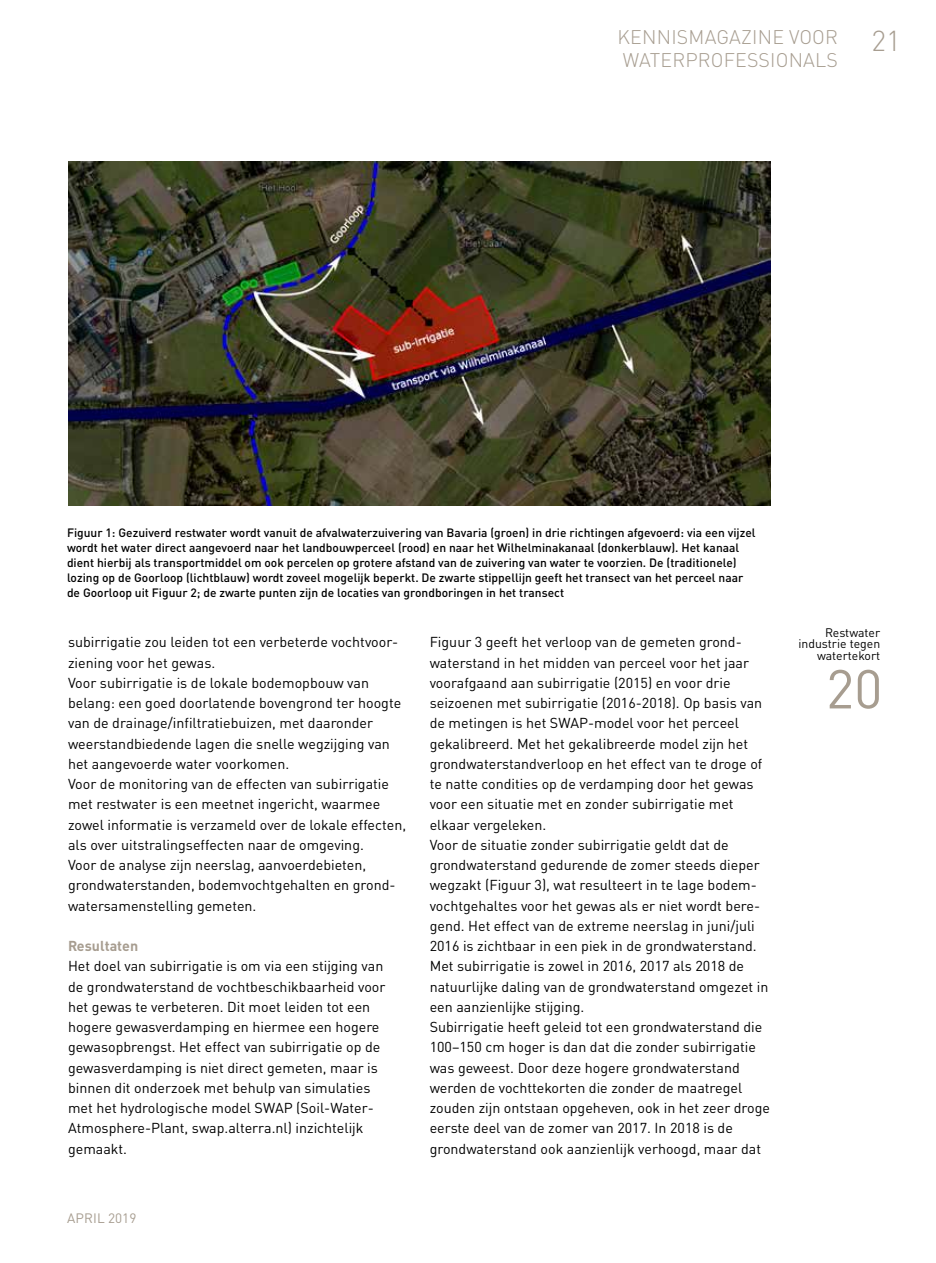
<style>
.page{position:relative;width:936px;height:1263px;background:#fff}
.page>*{position:absolute;margin:0;border:0;box-sizing:border-box;transform-origin:0 0}
.t1{font:54px "DIN Pro";color:#a79d90}
.t2{font:300 28.5px "DIN Pro";color:#a79d90}
.t3{font:300 19.5px/22.5px "DIN Pro";letter-spacing:.01em;color:#a79d90}
.t4{font:14.25px/20.2px "DIN Pro";color:#000}
.t5{font:700 14.25px "DIN Pro";color:#a79d90}
.t6{font:13.5px "DIN Pro";letter-spacing:.01em;color:#a79d90}
.t7{font:12.3px/11.4px "DIN Pro";color:#000;text-align:right}
.t8{font:500 12px/15px "DIN Pro";color:#000}
</style>
<div class="page">
<img style="left:68px;top:162px;width:702px;height:344px">
<h3 class="t3" style="left:617px;top:24px;width:222px">KENNISMAGAZINE VOOR<br>WATERPROFESSIONALS</h3>
<h2 class="t2" style="left:871px;top:19px;width:31px">21</h2>
<p class="t8" style="left:67px;top:524px;width:690px">Figuur 1: Gezuiverd restwater wordt vanuit de afvalwaterzuivering van Bavaria (groen) in drie richtingen afgevoerd: via een vijzel wordt het water direct aangevoerd naar het landbouwperceel (rood) en naar het Wilhelminakanaal (donkerblauw). Het kanaal dient hierbij als transportmiddel om ook percelen op grotere afstand van de zuivering van water te voorzien. De (traditionele) lozing op de Goorloop (lichtblauw) wordt zoveel mogelijk beperkt. De zwarte stippellijn geeft het transect van het perceel naar de Goorloop uit Figuur 2; de zwarte punten zijn de locaties van grondboringen in het transect</p>
<p class="t4" style="left:68px;top:631px;width:339px">subirrigatie zou leiden tot een verbeterde vochtvoor&shy;ziening voor het gewas.<br>Voor subirrigatie is de lokale bodemopbouw van belang: een goed doorlatende bovengrond ter hoogte van de drainage/infiltratiebuizen, met daaronder weerstandbiedende lagen die snelle wegzijging van het aangevoerde water voorkomen.<br>Voor de monitoring van de effecten van subirrigatie met restwater is een meetnet ingericht, waarmee zowel informatie is verzameld over de lokale effecten, als over uitstralingseffecten naar de omgeving.<br>Voor de analyse zijn neerslag, aanvoerdebieten, grondwaterstanden, bodemvochtgehalten en grond&shy;watersamenstelling gemeten.</p>
<p class="t5" style="left:68px;top:934px;width:72px">Resultaten</p>
<p class="t4" style="left:68px;top:955px;width:319px">Het doel van subirrigatie is om via een stijging van de grondwaterstand de vochtbeschikbaarheid voor het gewas te verbeteren. Dit moet leiden tot een hogere gewasverdamping en hiermee een hogere gewasopbrengst. Het effect van subirrigatie op de gewasverdamping is niet direct gemeten, maar is binnen dit onderzoek met behulp van simulaties met het hydrologische model SWAP (Soil-Water-Atmosphere-Plant, swap.alterra.nl) inzichtelijk gemaakt.</p>
<p class="t6" style="left:67px;top:1208px;width:71px">APRIL 2019</p>
<p class="t4" style="left:429px;top:631px;width:342px">Figuur 3 geeft het verloop van de gemeten grond&shy;waterstand in het midden van perceel voor het jaar voorafgaand aan subirrigatie (2015) en voor drie seizoenen met subirrigatie (2016-2018). Op basis van de metingen is het SWAP-model voor het perceel gekalibreerd. Met het gekalibreerde model zijn het grondwaterstandverloop en het effect van te droge of te natte condities op de verdamping door het gewas voor een situatie met en zonder subirrigatie met elkaar vergeleken.<br>Voor de situatie zonder subirrigatie geldt dat de grondwaterstand gedurende de zomer steeds dieper wegzakt (Figuur 3), wat resulteert in te lage bodem&shy;vochtgehaltes voor het gewas als er niet wordt bere&shy;gend. Het effect van de extreme neerslag in juni/juli 2016 is zichtbaar in een piek in de grondwaterstand.<br>Met subirrigatie is zowel in 2016, 2017 als 2018 de natuurlijke daling van de grondwaterstand omgezet in een aanzienlijke stijging.<br>Subirrigatie heeft geleid tot een grondwaterstand die 100–150 cm hoger is dan dat die zonder subirrigatie was geweest. Door deze hogere grondwaterstand werden de vochttekorten die zonder de maatregel zouden zijn ontstaan opgeheven, ook in het zeer droge eerste deel van de zomer van 2017. In 2018 is de grondwaterstand ook aanzienlijk verhoogd, maar dat</p>
<p class="t7" style="left:798px;top:626px;width:83px">Restwater industrie tegen watertekort</p>
<h1 class="t1" style="left:826px;top:646px;width:58px">20</h1>
</div>
